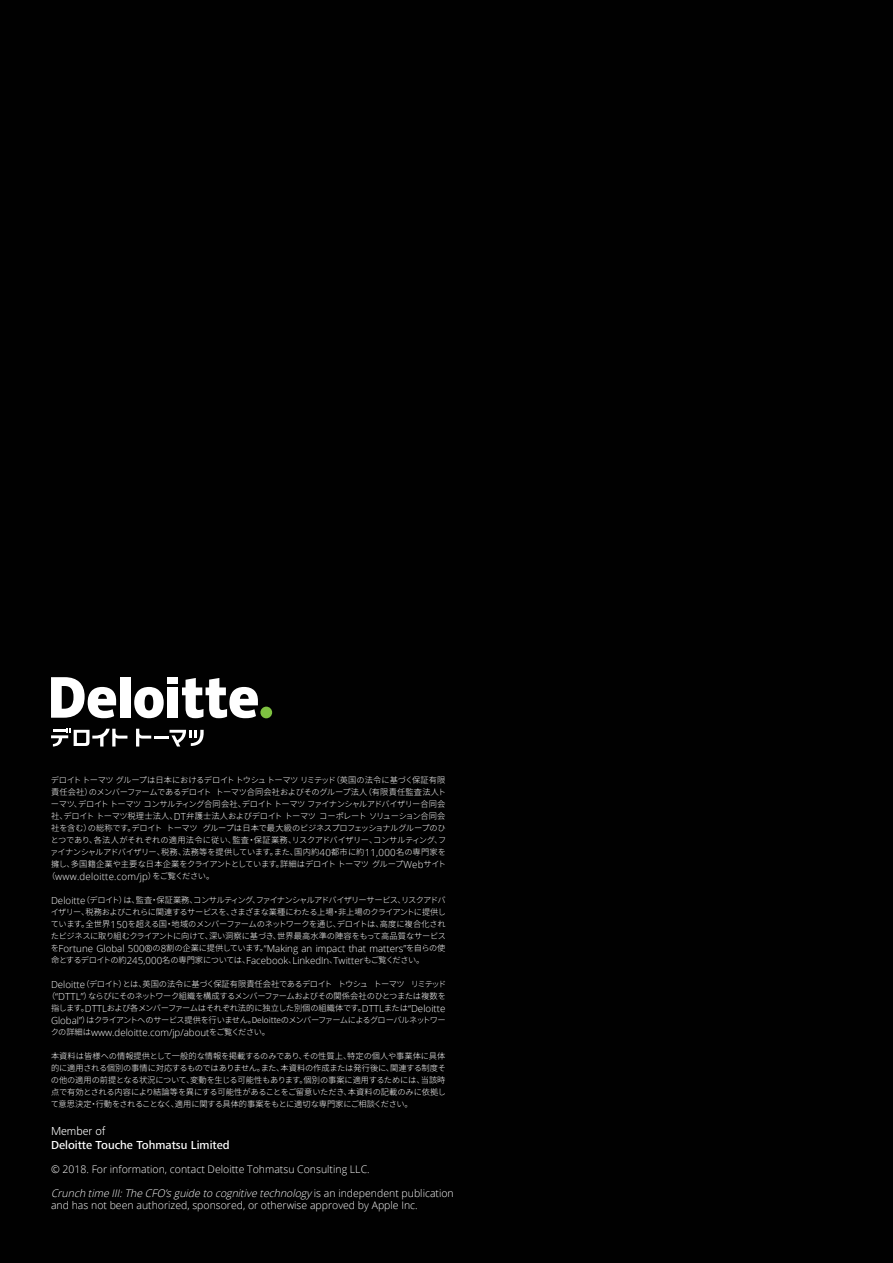
<style>
.page{position:relative;width:893px;height:1263px;background:#010101}
.page>*{position:absolute;margin:0;border:0;box-sizing:border-box;transform-origin:0 0}
.t1{font:500 12px "Frutiger Next Pro";color:#fff}
.t2{font:300 12px "Frutiger Next Pro";color:#fff}
.t3{font:300 10.5px/12px "Open Sans";color:#fff}
.t4{font:300 9.75px "Open Sans";color:#fff}
.t5{font:300 9.75px "Open Sans";letter-spacing:.02em;color:#fff}
.t6{font:300 8.25px/12px "Noto Sans JP";letter-spacing:-.05em;color:#fff;text-align:justify}
.s1{font-family:"Open Sans";font-size:9.75px}
.s2{font-family:"Noto Sans JP";font-size:8.25px}
.s3{font-style:italic}
</style>
<div class="page">
<div style="left:260px;top:707px;width:12px;height:11px;background:#7fc241;border-radius:50%"></div>
<div style="left:120px;top:677px;width:10px;height:41px;background:#fff"></div>
<svg style="left:134px;top:687px;width:30px;height:31px"></svg>
<div style="left:168px;top:687px;width:10px;height:31px;background:#fff"></div>
<div style="left:168px;top:677px;width:10px;height:7px;background:#fff"></div>
<svg style="left:182px;top:678px;width:76px;height:40px"></svg>
<svg style="left:51px;top:677px;width:65px;height:41px"></svg>
<svg style="left:136px;top:729px;width:68px;height:17px"></svg>
<svg style="left:51px;top:728px;width:76px;height:18px"></svg>
<p class="t6" style="left:50px;top:774px;width:398px">デロイト トーマツ グループは日本におけるデロイト トウシュ トーマツ リミテッド（英国の法令に基づく保証有限責任会社）のメンバーファームであるデロイト トーマツ合同会社およびそのグループ法人（有限責任監査法人トーマツ、デロイト トーマツ コンサルティング合同会社、デロイト トーマツ ファイナンシャルアドバイザリー合同会社、デロイト トーマツ税理士法人、<span class="s1">DT</span>弁護士法人およびデロイト トーマツ コーポレート ソリューション合同会社を含む）の総称です。デロイト トーマツ グループは日本で最大級のビジネスプロフェッショナルグループのひとつであり、各法人がそれぞれの適用法令に従い、監査・保証業務、リスクアドバイザリー、コンサルティング、ファイナンシャルアドバイザリー、税務、法務等を提供しています。また、国内約<span class="s1">40</span>都市に約<span class="s1">11,000</span>名の専門家を擁し、多国籍企業や主要な日本企業をクライアントとしています。詳細はデロイト トーマツ グループ<span class="s1">Web</span>サイト</p>
<p class="t5" style="left:47px;top:869px;width:169px"><span class="s2">（</span>www.deloitte.com/jp<span class="s2">）をご覧ください。</span></p>
<p class="t6" style="left:51px;top:894px;width:397px"><span class="s1">Deloitte</span>（デロイト）は、監査・保証業務、コンサルティング、ファイナンシャルアドバイザリーサービス、リスクアドバイザリー、税務およびこれらに関連するサービスを、さまざまな業種にわたる上場・非上場のクライアントに提供しています。全世界<span class="s1">150</span>を超える国・地域のメンバーファームのネットワークを通じ、デロイトは、高度に複合化されたビジネスに取り組むクライアントに向けて、深い洞察に基づき、世界最高水準の陣容をもって高品質なサービス</p>
<p class="t4" style="left:51px;top:941px;width:396px"><span class="s2">を</span>Fortune Global 500®<span class="s2">の</span>8<span class="s2">割の企業に提供しています。</span>“Making an impact that matters”<span class="s2">を自らの使</span></p>
<p class="t6" style="left:51px;top:954px;width:375px">命とするデロイトの約<span class="s1">245,000</span>名の専門家については、<span class="s1">Facebook</span>、<span class="s1">LinkedIn</span>、<span class="s1">Twitter</span>もご覧ください。</p>
<p class="t6" style="left:47px;top:978px;width:401px;text-align:center"><span class="s1">Deloitte</span>（デロイト）とは、英国の法令に基づく保証有限責任会社であるデロイト トウシュ トーマツ リミテッド（<span class="s1">“DTTL”</span>）ならびにそのネットワーク組織を構成するメンバーファームおよびその関係会社のひとつまたは複数を指します。<span class="s1">DTTL</span>および各メンバーファームはそれぞれ法的に独立した別個の組織体です。<span class="s1">DTTL</span>または<span class="s1">“Deloitte Global”</span>）はクライアントへのサービス提供を行いません。Deloitteのメンバーファームによるグローバルネットワー</p>
<p class="t4" style="left:51px;top:1025px;width:221px"><span class="s2">クの詳細は</span>www.deloitte.com/jp/about<span class="s2">をご覧ください。</span></p>
<p class="t6" style="left:51px;top:1050px;width:397px">本資料は皆様への情報提供として一般的な情報を掲載するのみであり、その性質上、特定の個人や事業体に具体的に適用される個別の事情に対応するものではありません。また、本資料の作成または発行後に、関連する制度その他の適用の前提となる状況について、変動を生じる可能性もあります。個別の事案に適用するためには、当該時点で有効とされる内容により結論等を異にする可能性があることをご留意いただき、本資料の記載のみに依拠して意思決定・行動をされることなく、適用に関する具体的事案をもとに適切な専門家にご相談ください。</p>
<h1 class="t2" style="left:51px;top:1124px;width:56px">Member of</h1>
<h1 class="t1" style="left:51px;top:1138px;width:180px">Deloitte Touche Tohmatsu Limited</h1>
<p class="t3" style="left:51px;top:1163px;width:320px">© 2018. For information, contact Deloitte Tohmatsu Consulting LLC.</p>
<p class="t3" style="left:51px;top:1187px;width:404px"><span class="s3">Crunch time III:The CFO’sguide to cognitive technology</span> i s a n i n d e p e n d e n t p u b l i c a t i o n and has not been authorized, sponsored, or otherwise approved by Apple Inc.</p>
</div>
